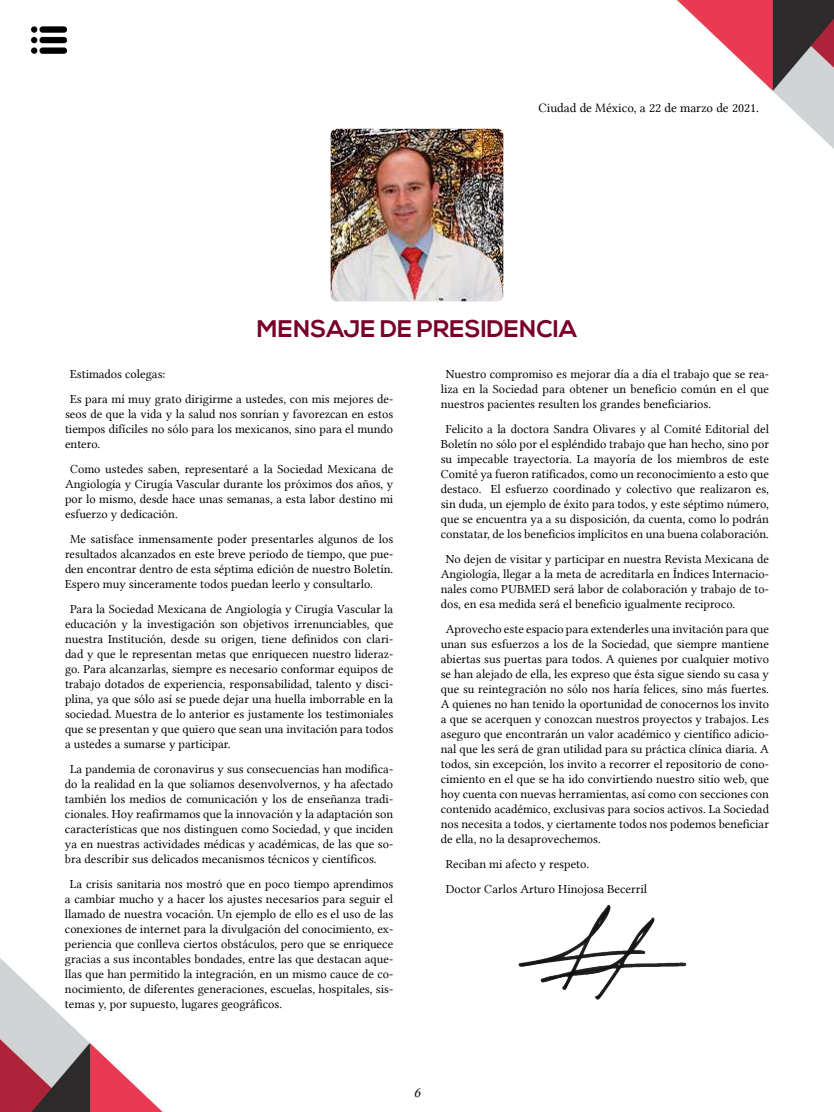
<style>
.page{position:relative;width:834px;height:1112px;background:#fff}
.page>*{position:absolute;margin:0;border:0;box-sizing:border-box;transform-origin:0 0}
.t1{font:700 24px "Nexa";color:#790028}
.t2{font:15px "Lin Libertine I";color:#050000}
.t3{font:13px "Lin Libertine";color:#000}
.t4{font:12.5px/15px "Lin Libertine";color:#000;text-align:justify}
</style>
<div class="page">
<img style="left:0;top:0;width:834px;height:1112px">
<img style="left:32px;top:22px;width:35px;height:36px">
<img style="left:331px;top:129px;width:172px;height:172px">
<img style="left:519px;top:900px;width:172px;height:110px">
<p class="t3" style="left:538px;top:100px;width:222px">Ciudad de México, a 22 de marzo de 2021.</p>
<h1 class="t1" style="left:257px;top:315px;width:322px">MENSAJE DE PRESIDENCIA</h1>
<p class="t4" style="left:70px;top:361px;width:325px;line-height:25px">Estimados colegas:<br>Es para mí muy grato dirigirme a ustedes, con mis mejores de-</p>
<p class="t4" style="left:65px;top:406px;width:330px">seos de que la vida y la salud nos sonrían y favorezcan en estos tiempos difíciles no sólo para los mexicanos, sino para el mundo entero.</p>
<p class="t4" style="left:65px;top:461px;width:330px;text-indent:5px">Como ustedes saben, representaré a la Sociedad Mexicana de Angiología y Cirugía Vascular durante los próximos dos años, y por lo mismo, desde hace unas semanas, a esta labor destino mi esfuerzo y dedicación.</p>
<p class="t4" style="left:65px;top:531px;width:330px;text-indent:5px">Me satisface inmensamente poder presentarles algunos de los resultados alcanzados en este breve periodo de tiempo, que pue&shy;den encontrar dentro de esta séptima edición de nuestro Boletín.<br>Espero muy sinceramente todos puedan leerlo y consultarlo.</p>
<p class="t4" style="left:65px;top:601px;width:330px;text-indent:5px">Para la Sociedad Mexicana de Angiología y Cirugía Vascular la educación y la investigación son objetivos irrenunciables, que nuestra Institución, desde su origen, tiene definidos con clari&shy;dad y que le representan metas que enriquecen nuestro lideraz&shy;go. Para alcanzarlas, siempre es necesario conformar equipos de trabajo dotados de experiencia, responsabilidad, talento y disci&shy;plina, ya que sólo así se puede dejar una huella imborrable en la sociedad. Muestra de lo anterior es justamente los testimoniales que se presentan y que quiero que sean una invitación para todos a ustedes a sumarse y participar.</p>
<p class="t4" style="left:65px;top:761px;width:330px;text-indent:5px">La pandemia de coronavirus y sus consecuencias han modifica&shy;do la realidad en la que solíamos desenvolvernos, y ha afectado también los medios de comunicación y los de enseñanza tradi&shy;cionales. Hoy reafirmamos que la innovación y la adaptación son características que nos distinguen como Sociedad, y que inciden ya en nuestras actividades médicas y académicas, de las que so&shy;bra describir sus delicados mecanismos técnicos y científicos.</p>
<p class="t4" style="left:65px;top:876px;width:330px;text-indent:5px">La crisis sanitaria nos mostró que en poco tiempo aprendimos a cambiar mucho y a hacer los ajustes necesarios para seguir el llamado de nuestra vocación. Un ejemplo de ello es el uso de las conexiones de internet para la divulgación del conocimiento, ex&shy;periencia que conlleva ciertos obstáculos, pero que se enriquece gracias a sus incontables bondades, entre las que destacan aque&shy;llas que han permitido la integración, en un mismo cauce de co&shy;nocimiento, de diferentes generaciones, escuelas, hospitales, sis&shy;temas y, por supuesto, lugares geográficos.</p>
<p class="t4" style="left:441px;top:366px;width:330px;text-indent:5px">Nuestro compromiso es mejorar día a día el trabajo que se rea&shy;liza en la Sociedad para obtener un beneficio común en el que nuestros pacientes resulten los grandes beneficiarios.</p>
<p class="t4" style="left:441px;top:421px;width:330px;text-align:center">Felicito a la doctora Sandra Olivares y al Comité Editorial del Boletín no sólo por el espléndido trabajo que han hecho, sino por su impecable trayectoria. La mayoría de los miembros de este Comité ya fueron ratificados, como un reconocimiento a esto que destaco. El esfuerzo coordinado y colectivo que realizaron es, sin duda, un ejemplo de éxito para todos, y este séptimo número, que se encuentra ya a su disposición, da cuenta, como lo podrán constatar, de los beneficios implícitos en una buena colaboración.</p>
<p class="t4" style="left:441px;top:551px;width:330px;text-indent:5px">No dejen de visitar y participar en nuestra Revista Mexicana de Angiología, llegar a la meta de acreditarla en Índices Internacio&shy;nales como PUBMED será labor de colaboración y trabajo de to&shy;dos, en esa medida será el beneficio igualmente reciproco.</p>
<p class="t4" style="left:441px;top:621px;width:330px;text-indent:5px">Aprovecho este espacio para extenderles una invitación para que unan sus esfuerzos a los de la Sociedad, que siempre mantiene abiertas sus puertas para todos. A quienes por cualquier motivo se han alejado de ella, les expreso que ésta sigue siendo su casa y que su reintegración no sólo nos haría felices, sino más fuertes.<br>A quienes no han tenido la oportunidad de conocernos los invito a que se acerquen y conozcan nuestros proyectos y trabajos. Les aseguro que encontrarán un valor académico y científico adicio&shy;nal que les será de gran utilidad para su práctica clínica diaria. A todos, sin excepción, los invito a recorrer el repositorio de cono&shy;cimiento en el que se ha ido convirtiendo nuestro sitio web, que hoy cuenta con nuevas herramientas, así como con secciones con contenido académico, exclusivas para socios activos. La Sociedad nos necesita a todos, y ciertamente todos nos podemos beneficiar de ella, no la desaprovechemos.</p>
<p class="t4" style="left:446px;top:851px;width:203px;line-height:25px">Reciban mi afecto y respeto.<br>Doctor Carlos Arturo Hinojosa Becerril</p>
<p class="t2" style="left:414px;top:1083px;width:8px">6</p>
</div>
